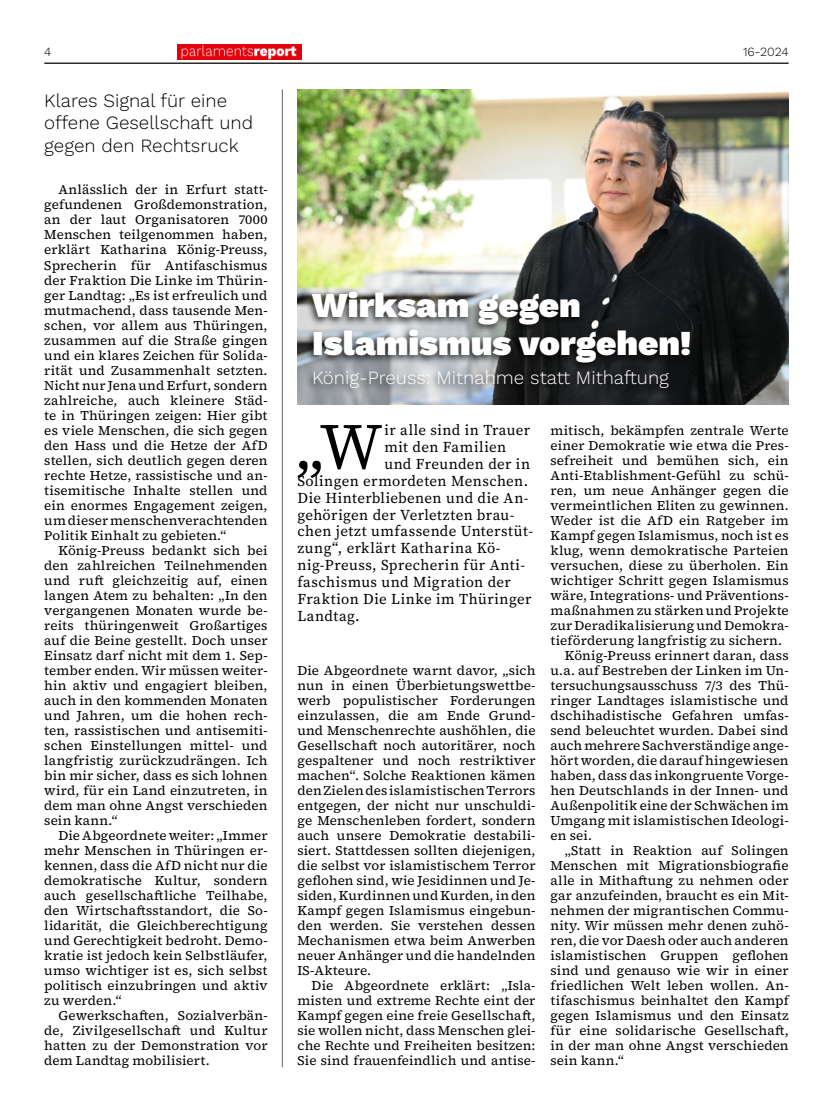
<style>
.page{position:relative;width:833px;height:1117px;background:#fff}
.page>*{position:absolute;margin:0;border:0;box-sizing:border-box;transform-origin:0 0}
.t1{font:65.38px "Source Serif 4 Roman";color:#000}
.t2{font:900 35px/37.5px "Work Sans";color:#fff}
.t3{font:300 18.75px/22.5px "Work Sans";color:#000}
.t4{font:300 18.75px "Work Sans";color:#fff}
.t5{font:15px "Source Serif 4 Roman";letter-spacing:.025em;color:#000}
.t6{font:13.12px/15px "Source Serif 4 Variable";letter-spacing:.01em;color:#000;text-align:justify}
.t7{font:300 12.5px "Work Sans";color:#000}
</style>
<div class="page">
<hr style="left:44px;top:63px;width:744px;height:1px;background:#000">
<img style="left:177px;top:44px;width:124px;height:15px">
<img style="left:297px;top:89px;width:491px;height:315px">
<hr style="left:282px;top:89px;width:1px;height:978px;background:#646363">
<div style="left:304px;top:288px;width:390px;height:109px;background:#000;opacity:.75"></div>
<p class="t7" style="left:44px;top:42px;width:9px">4</p>
<p class="t7" style="left:743px;top:42px;width:47px">16-2024</p>
<h3 class="t3" style="left:44px;top:89px;width:210px">Klares Signal für eine offene Gesellschaft und gegen den Rechtsruck</h3>
<p class="t6" style="left:44px;top:182px;width:225px;text-indent:14px">Anlässlich der in Erfurt statt&shy;gefundenen Großdemonstration, an der laut Organisatoren 7000<br>Menschen teilgenommen haben, erklärt Katharina König-Preuss, Sprecherin für Antifaschismus der Fraktion Die Linke im Thürin&shy;ger Landtag: „Es ist erfreulich und mutmachend, dass tausende Men&shy;schen, vor allem aus Thüringen, zusammen auf die Straße gingen und ein klares Zeichen für Solida&shy;rität und Zusammenhalt setzten.<br>Nicht nur Jena und Erfurt, sondern zahlreiche, auch kleinere Städ&shy;te in Thüringen zeigen: Hier gibt es viele Menschen, die sich gegen den Hass und die Hetze der AfD stellen, sich deutlich gegen deren rechte Hetze, rassistische und an&shy;tisemitische Inhalte stellen und ein enormes Engagement zeigen, um dieser menschenverachtenden Politik Einhalt zu gebieten.“</p>
<p class="t6" style="left:44px;top:542px;width:225px;text-indent:14px">König-Preuss bedankt sich bei den zahlreichen Teilnehmenden und ruft gleichzeitig auf, einen langen Atem zu behalten: „In den vergangenen Monaten wurde be&shy;reits thüringenweit Großartiges auf die Beine gestellt. Doch unser Einsatz darf nicht mit dem 1. Sep&shy;tember enden. Wir müssen weiter&shy;hin aktiv und engagiert bleiben, auch in den kommenden Monaten und Jahren, um die hohen rech&shy;ten, rassistischen und antisemiti&shy;schen Einstellungen mittel- und langfristig zurückzudrängen. Ich bin mir sicher, dass es sich lohnen wird, für ein Land einzutreten, in dem man ohne Angst verschieden sein kann.“</p>
<p class="t6" style="left:44px;top:827px;width:225px;text-indent:14px">Die Abgeordnete weiter: „Immer mehr Menschen in Thüringen er&shy;kennen, dass die AfD nicht nur die demokratische Kultur, sondern auch gesellschaftliche Teilhabe, den Wirtschaftsstandort, die So&shy;lidarität, die Gleichberechtigung und Gerechtigkeit bedroht. Demo&shy;kratie ist jedoch kein Selbstläufer, umso wichtiger ist es, sich selbst politisch einzubringen und aktiv zu werden.“</p>
<p class="t6" style="left:44px;top:1007px;width:225px;text-indent:14px">Gewerkschaften, Sozialverbän&shy;de, Zivilgesellschaft und Kultur hatten zu der Demonstration vor dem Landtag mobilisiert.</p>
<h2 class="t2" style="left:312px;top:285px;width:380px">Wirksam gegen<br>Islamismus vorgehen!</h2>
<h3 class="t4" style="left:312px;top:364px;width:358px">König-Preuss: Mitnahme statt Mithaftung</h3>
<h1 class="t1" style="left:296px;top:403px;width:88px">„W</h1>
<p class="t5" style="left:384px;top:420px;width:147px">ir alle sind in Trauer</p>
<p class="t5" style="left:384px;top:437px;width:123px">mit den Familien</p>
<p class="t5" style="left:384px;top:454px;width:147px">und Freunden der in</p>
<p class="t5" style="left:297px;top:470px;width:232px">Solingen ermordeten Menschen.</p>
<p class="t5" style="left:297px;top:487px;width:233px">Die Hinterbliebenen und die An-</p>
<p class="t5" style="left:297px;top:504px;width:218px">gehörigen der Verletzten brau-</p>
<p class="t5" style="left:297px;top:521px;width:237px">chen jetzt umfassende Unterstüt-</p>
<p class="t5" style="left:297px;top:538px;width:204px">zung“, erklärt Katharina Kö-</p>
<p class="t5" style="left:297px;top:555px;width:229px">nig-Preuss, Sprecherin für Anti-</p>
<p class="t5" style="left:297px;top:572px;width:215px">faschismus und Migration der</p>
<p class="t5" style="left:297px;top:589px;width:235px">Fraktion Die Linke im Thüringer</p>
<p class="t5" style="left:297px;top:605px;width:64px">Landtag.</p>
<p class="t6" style="left:297px;top:662px;width:240px">Die Abgeordnete warnt davor, „sich nun in einen Überbietungswettbe&shy;werb populistischer Forderungen einzulassen, die am Ende Grund&shy;und Menschenrechte aushöhlen, die Gesellschaft noch autoritärer, noch gespaltener und noch restriktiver machen“. Solche Reaktionen kämen den Zielen des islamistischen Terrors entgegen, der nicht nur unschuldi&shy;ge Menschenleben fordert, sondern auch unsere Demokratie destabili&shy;siert. Stattdessen sollten diejenigen, die selbst vor islamistischem Terror geflohen sind, wie Jesidinnen und Je&shy;siden, Kurdinnen und Kurden, in den Kampf gegen Islamismus eingebun&shy;den werden. Sie verstehen dessen Mechanismen etwa beim Anwerben neuer Anhänger und die handelnden IS-Akteure.</p>
<p class="t6" style="left:297px;top:977px;width:240px;text-indent:14px">Die Abgeordnete erklärt: „Isla&shy;misten und extreme Rechte eint der Kampf gegen eine freie Gesellschaft, sie wollen nicht, dass Menschen glei&shy;che Rechte und Freiheiten besitzen:<br>Sie sind frauenfeindlich und antise-</p>
<p class="t6" style="left:550px;top:422px;width:240px">mitisch, bekämpfen zentrale Werte</p>
<p class="t6" style="left:550px;top:437px;width:240px">einer Demokratie wie etwa die Pres-</p>
<p class="t6" style="left:550px;top:452px;width:240px">sefreiheit und bemühen sich, ein</p>
<p class="t6" style="left:550px;top:467px;width:240px">Anti-Etablishment-Gefühl zu schü-</p>
<p class="t6" style="left:550px;top:482px;width:240px">ren, um neue Anhänger gegen die</p>
<p class="t6" style="left:550px;top:497px;width:240px">vermeintlichen Eliten zu gewinnen.</p>
<p class="t6" style="left:550px;top:512px;width:240px">Weder ist die AfD ein Ratgeber im</p>
<p class="t6" style="left:550px;top:527px;width:240px">Kampf gegen Islamismus, noch ist es</p>
<p class="t6" style="left:550px;top:542px;width:240px">klug, wenn demokratische Parteien</p>
<p class="t6" style="left:550px;top:557px;width:240px">versuchen, diese zu überholen. Ein</p>
<p class="t6" style="left:550px;top:572px;width:240px">wichtiger Schritt gegen Islamismus</p>
<p class="t6" style="left:550px;top:587px;width:240px">wäre, Integrations- und Präventions-</p>
<p class="t6" style="left:550px;top:602px;width:240px">maßnahmen zu stärken und Projekte</p>
<p class="t6" style="left:550px;top:617px;width:240px">zur Deradikalisierung und Demokra-</p>
<p class="t6" style="left:550px;top:632px;width:233px">tieförderung langfristig zu sichern.</p>
<p class="t6" style="left:565px;top:647px;width:225px">König-Preuss erinnert daran, dass</p>
<p class="t6" style="left:550px;top:662px;width:240px">u.a. auf Bestreben der Linken im Un-</p>
<p class="t6" style="left:550px;top:677px;width:240px">tersuchungsausschuss 7/3 des Thü-</p>
<p class="t6" style="left:550px;top:692px;width:240px">ringer Landtages islamistische und</p>
<p class="t6" style="left:550px;top:707px;width:240px">dschihadistische Gefahren umfas-</p>
<p class="t6" style="left:550px;top:722px;width:240px">send beleuchtet wurden. Dabei sind</p>
<p class="t6" style="left:550px;top:737px;width:240px">auch mehrere Sachverständige ange-</p>
<p class="t6" style="left:550px;top:752px;width:239px">hört worden, die darauf hingewiesen</p>
<p class="t6" style="left:550px;top:767px;width:240px">haben, dass das inkongruente Vorge-</p>
<p class="t6" style="left:550px;top:782px;width:240px">hen Deutschlands in der Innen- und</p>
<p class="t6" style="left:550px;top:797px;width:240px">Außenpolitik eine der Schwächen im</p>
<p class="t6" style="left:550px;top:812px;width:240px">Umgang mit islamistischen Ideologi-</p>
<p class="t6" style="left:550px;top:827px;width:43px">en sei.</p>
<p class="t6" style="left:565px;top:842px;width:225px">„Statt in Reaktion auf Solingen</p>
<p class="t6" style="left:550px;top:857px;width:240px">Menschen mit Migrationsbiografie</p>
<p class="t6" style="left:550px;top:872px;width:240px">alle in Mithaftung zu nehmen oder</p>
<p class="t6" style="left:550px;top:887px;width:240px">gar anzufeinden, braucht es ein Mit-</p>
<p class="t6" style="left:550px;top:902px;width:240px">nehmen der migrantischen Commu-</p>
<p class="t6" style="left:550px;top:917px;width:240px">nity. Wir müssen mehr denen zuhö-</p>
<p class="t6" style="left:550px;top:932px;width:240px">ren, die vor Daesh oder auch anderen</p>
<p class="t6" style="left:550px;top:947px;width:240px">islamistischen Gruppen geflohen</p>
<p class="t6" style="left:550px;top:962px;width:240px">sind und genauso wie wir in einer</p>
<p class="t6" style="left:550px;top:977px;width:240px">friedlichen Welt leben wollen. An-</p>
<p class="t6" style="left:550px;top:992px;width:240px">tifaschismus beinhaltet den Kampf</p>
<p class="t6" style="left:550px;top:1007px;width:240px">gegen Islamismus und den Einsatz</p>
<p class="t6" style="left:550px;top:1022px;width:239px">für eine solidarische Gesellschaft,</p>
<p class="t6" style="left:550px;top:1037px;width:240px">in der man ohne Angst verschieden</p>
<p class="t6" style="left:550px;top:1052px;width:75px">sein kann.“</p>
</div>
